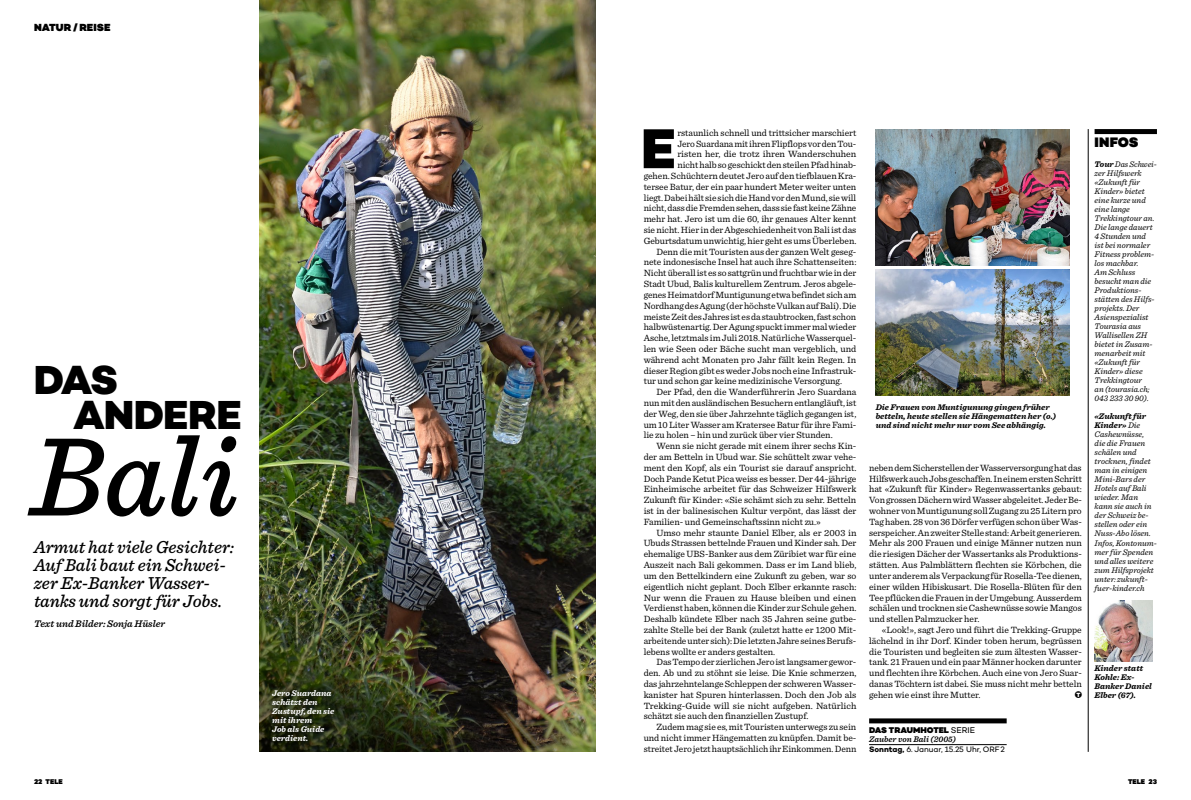
<style>
.page{position:relative;width:1191px;height:800px;background:#fff}
.page>*{position:absolute;margin:0;border:0;box-sizing:border-box;transform-origin:0 0}
.TELE_Titel_40pt_x04{font:italic 500 116.6px "Sentinel";color:#000}
.TELE_Grundtext_Initi{font:800 57.1px "Campton";color:#000}
.TELE_Titel_70pt_x04{font:800 41.2px "Campton";letter-spacing:-.025em;color:#000}
.TELE_Lead_20pt{font:italic 500 18px/18px "Sentinel";color:#000}
.TELE_Box_Rubriktitel{font:900 14px "Campton";color:#000}
.TELE_Rubrikentitel_x{font:900 10.5px "Campton";letter-spacing:.005em;color:#000}
.TELE_Lead_20pt-2{font:italic 600 10px "Sentinel";color:#000}
.TELE_Grundtext_Einzu{font:9.5px/10.8px "Sentinel";letter-spacing:-.005em;color:#000;text-align:justify}
.TELE_Grundtext_Initi-2{font:9.5px/10.8px "Sentinel";letter-spacing:-.005em;color:#000;text-align:right}
.TELE_Grundtext_Einzu-2{font:9.5px "TELE";color:#000}
.TELE_PlusMinus_Text{font:italic 8.5px/9px "Sentinel";color:#000}
.TELE_Legende_x11{font:italic 700 8.5px/9px "Sentinel";color:#000}
.TELE_Legende_x11-2{font:italic 700 8.5px/9px "Sentinel";color:#fff}
.TELE_Tipp_Bescheibun{font:italic 600 8.5px "Sentinel";color:#000}
.TELE_Tipp_Titel_mit{font:900 8.5px "Campton";color:#000}
.TELE_Tipp_Zeit_x08{font:8px "Campton";color:#000}
.TELE_Pagina{font:900 7px "Campton";color:#000}
.s1{font-weight:400}
.s2{font-weight:700}
</style>
<div class="page">
<img style="left:259px;top:0;width:336px;height:751px">
<div style="left:1094px;top:129px;width:63px;height:5px;background:#000"></div>
<hr style="left:1088px;top:129px;width:1px;height:622px;background:#000">
<div style="left:869px;top:718px;width:137px;height:5px;background:#000"></div>
<hr style="left:869px;top:744px;width:137px;height:1px;background:#000">
<img style="left:875px;top:269px;width:194px;height:126px">
<img style="left:875px;top:129px;width:194px;height:136px">
<svg style="left:266px;top:684px;width:74px;height:62px;background:#232911"></svg>
<img style="left:1094px;top:600px;width:58px;height:61px">
<p class="TELE_Rubrikentitel_x" style="left:34px;top:20px;width:78px">NATUR/ REISE</p>
<p class="TELE_Titel_70pt_x04" style="left:34px;top:353px;width:86px">DAS</p>
<p class="TELE_Titel_70pt_x04" style="left:73px;top:389px;width:170px">ANDERE</p>
<p class="TELE_Titel_40pt_x04" style="left:30px;top:387px;width:210px">Bali</p>
<p class="TELE_Lead_20pt" style="left:34px;top:536px;width:201px">Armut hat viele Gesichter:<br>Auf Bali baut ein Schwei&shy;zer Ex-Banker Wasser&shy;tanks und sorgt für Jobs.</p>
<p class="TELE_Lead_20pt-2" style="left:34px;top:615px;width:133px">Text und Bilder: Sonja Hüsler</p>
<p class="TELE_Legende_x11-2" style="left:272px;top:688px;width:64px">Jero Suardana schätzt den<br>Zustupf, den sie mit ihrem<br>Job als Guide verdient.</p>
<p class="TELE_Grundtext_Initi-2" style="left:643px;top:127px;width:214px">rstaunlich schnell und trittsicher marschiert<br>Jero Suardana mit ihren Flipflops vor den Tou-<br>risten her, die trotz ihren Wanderschuhen<br>nicht halb so geschickt den steilen Pfad hinab-<br>gehen. Schüchtern deutet Jero auf den tiefblauen Kra&shy;tersee Batur, der ein paar hundert Meter weiter unten liegt. Dabei hält sie sich die Hand vor den Mund, sie will nicht, dass die Fremden sehen, dass sie fast keine Zähne mehr hat. Jero ist um die 60, ihr genaues Alter kennt sie nicht. Hier in der Abgeschiedenheit von Bali ist das Geburtsdatum unwichtig, hier geht es ums Überleben.</p>
<p class="TELE_Grundtext_Einzu" style="left:643px;top:245px;width:214px;text-indent:13px">Denn die mit Touristen aus der ganzen Welt geseg&shy;nete indonesische Insel hat auch ihre Schattenseiten:<br>Nicht überall ist es so sattgrün und fruchtbar wie in der Stadt Ubud, Balis kulturellem Zentrum. Jeros abgele&shy;genes Heimatdorf Muntigunung etwa befindet sich am Nordhang des Agung (der höchste Vulkan auf Bali). Die meiste Zeit des Jahres ist es da staubtrocken, fast schon halbwüstenartig. Der Agung spuckt immer mal wieder Asche, letztmals im Juli 2018. Natürliche Wasserquel&shy;len wie Seen oder Bäche sucht man vergeblich, und während acht Monaten pro Jahr fällt kein Regen. In dieser Region gibt es weder Jobs noch eine Infrastruk&shy;tur und schon gar keine medizinische Versorgung.</p>
<p class="TELE_Grundtext_Einzu" style="left:643px;top:386px;width:214px;text-indent:13px">Der Pfad, den die Wanderführerin Jero Suardana nun mit den ausländischen Besuchern entlangläuft, ist der Weg, den sie über Jahrzehnte täglich gegangen ist, um 10 Liter Wasser am Kratersee Batur für ihre Fami&shy;lie zu holen – hin und zurück über vier Stunden.</p>
<p class="TELE_Grundtext_Einzu" style="left:643px;top:440px;width:214px;text-indent:13px">Wenn sie nicht gerade mit einem ihrer sechs Kin&shy;der am Betteln in Ubud war. Sie schüttelt zwar vehe&shy;ment den Kopf, als ein Tourist sie darauf anspricht.<br>Doch Pande Ketut Pica weiss es besser. Der 44-jährige Einheimische arbeitet für das Schweizer Hilfswerk Zukunft für Kinder: «Sie schämt sich zu sehr. Betteln ist in der balinesischen Kultur verpönt, das lässt der Familien- und Gemeinschaftssinn nicht zu.»</p>
<p class="TELE_Grundtext_Einzu" style="left:643px;top:526px;width:214px;text-align:left;text-indent:13px">Umso mehr staunte Daniel Elber, als er 2003 in Ubuds Strassen bettelnde Frauen und Kinder sah. Der ehemalige UBS-Banker aus dem Züribiet war für eine Auszeit nach Bali gekommen. Dass er im Land blieb, um den Bettelkindern eine Zukunft zu geben, war so eigentlich nicht geplant. Doch Elber erkannte rasch:<br>Nur wenn die Frauen zu Hause bleiben und einen Verdienst haben, können die Kinder zur Schule gehen.<br>Deshalb kündete Elber nach 35 Jahren seine gutbe&shy;zahlte Stelle bei der Bank (zuletzt hatte er 1200 Mit&shy;arbeitende unter sich): Die letzten Jahre seines Berufs&shy;lebens wollte er anders gestalten.</p>
<p class="TELE_Grundtext_Einzu" style="left:643px;top:656px;width:214px;text-indent:13px">Das Tempo der zierlichen Jero ist langsamer gewor&shy;den. Ab und zu stöhnt sie leise. Die Knie schmerzen, das jahrzehntelange Schleppen der schweren Wasser&shy;kanister hat Spuren hinterlassen. Doch den Job als Trekking-Guide will sie nicht aufgeben. Natürlich schätzt sie auch den finanziellen Zustupf.</p>
<p class="TELE_Grundtext_Einzu" style="left:643px;top:721px;width:214px;text-indent:13px">Zudem mag sie es, mit Touristen unterwegs zu sein und nicht immer Hängematten zu knüpfen. Damit be&shy;streitet Jero jetzt hauptsächlich ihr Einkommen. Denn</p>
<p class="TELE_Grundtext_Initi" style="left:641px;top:112px;width:36px">E</p>
<p class="TELE_Legende_x11" style="left:875px;top:402px;width:182px">Die Frauen von Muntigunung gingen früher betteln, heute stellen sie Hängematten her (o.) und sind nicht mehr nur vom See abhängig.</p>
<p class="TELE_Grundtext_Einzu" style="left:869px;top:461px;width:214px">neben dem Sicherstellen der Wasserversorgung hat das Hilfswerk auch Jobs geschaffen. In einem ersten Schritt hat «Zukunft für Kinder» Regenwassertanks gebaut:<br>Von grossen Dächern wird Wasser abgeleitet. Jeder Be&shy;wohner von Muntigunung soll Zugang zu 25 Litern pro Tag haben. 28 von 36 Dörfer verfügen schon über Was&shy;serspeicher. An zweiter Stelle stand: Arbeit generieren.<br>Mehr als 200 Frauen und einige Männer nutzen nun die riesigen Dächer der Wassertanks als Produktions&shy;stätten. Aus Palmblättern flechten sie Körbchen, die unter anderem als Verpackung für Rosella-Tee dienen, einer wilden Hibiskusart. Die Rosella-Blüten für den Tee pflücken die Frauen in der Umgebung. Ausserdem schälen und trocknen sie Cashewnüsse sowie Mangos und stellen Palmzucker her.</p>
<p class="TELE_Grundtext_Einzu" style="left:869px;top:623px;width:214px;text-indent:13px">«Look!», sagt Jero und führt die Trekking-Gruppe lächelnd in ihr Dorf. Kinder toben herum, begrüssen die Touristen und begleiten sie zum ältesten Wasser&shy;tank. 21 Frauen und ein paar Männer hocken darunter und flechten ihre Körbchen. Auch eine von Jero Suar&shy;danas Töchtern ist dabei. Sie muss nicht mehr betteln gehen wie einst ihre Mutter.</p>
<p class="TELE_Grundtext_Einzu-2" style="left:1076px;top:690px;width:7px">T</p>
<p class="TELE_Tipp_Titel_mit" style="left:869px;top:724px;width:107px">DAS TRAUMHOTEL <span class="s1">SERIE</span></p>
<p class="TELE_Tipp_Bescheibun" style="left:869px;top:732px;width:88px">Zauber von Bali (2005)</p>
<p class="TELE_Tipp_Zeit_x08" style="left:869px;top:744px;width:137px"><span class="s2">Sonntag,</span> 6. Januar, 15.25 Uhr, ORF2</p>
<p class="TELE_Box_Rubriktitel" style="left:1094px;top:133px;width:45px">INFOS</p>
<p class="TELE_PlusMinus_Text" style="left:1094px;top:159px;width:64px"><span class="s2">Tour</span> Das Schwei&shy;zer Hilfswerk «Zukunft für<br>Kinder» bietet eine kurze und eine lange<br>Trekkingtour an.<br>Die lange dauert<br>4 Stunden und ist bei normaler<br>Fitness problem&shy;los machbar.<br>Am Schluss besucht man die<br>Produktions&shy;stätten des Hilfs&shy;projekts. Der<br>Asienspezialist<br>Tourasia aus<br>Wallisellen ZH bietet in Zusam&shy;menarbeit mit «Zukunft für<br>Kinder» diese<br>Trekkingtour<br>an (tourasia.ch;<br>043 233 30 90).</p>
<p class="TELE_PlusMinus_Text" style="left:1094px;top:411px;width:64px"><span class="s2">«Zukunft für<br>Kinder»</span> Die<br>Cashewnüsse, die die Frauen schälen und trocknen, findet man in einigen<br>Mini-Bars der<br>Hotels auf Bali wieder. Man kann sie auch in der Schweiz be&shy;stellen oder ein<br>Nuss-Abo lösen.<br>Infos, Kontonum&shy;mer für Spenden und alles weitere zum Hilfsprojekt unter: zukunft&shy;fuer-kinder.ch</p>
<p class="TELE_Legende_x11" style="left:1094px;top:663px;width:59px">Kinder statt<br>Kohle: Ex-<br>Banker Daniel<br>Elber (67).</p>
<p class="TELE_Pagina" style="left:34px;top:777px;width:30px">22 TELE</p>
<p class="TELE_Pagina" style="left:1128px;top:777px;width:30px">TELE 23</p>
</div>
